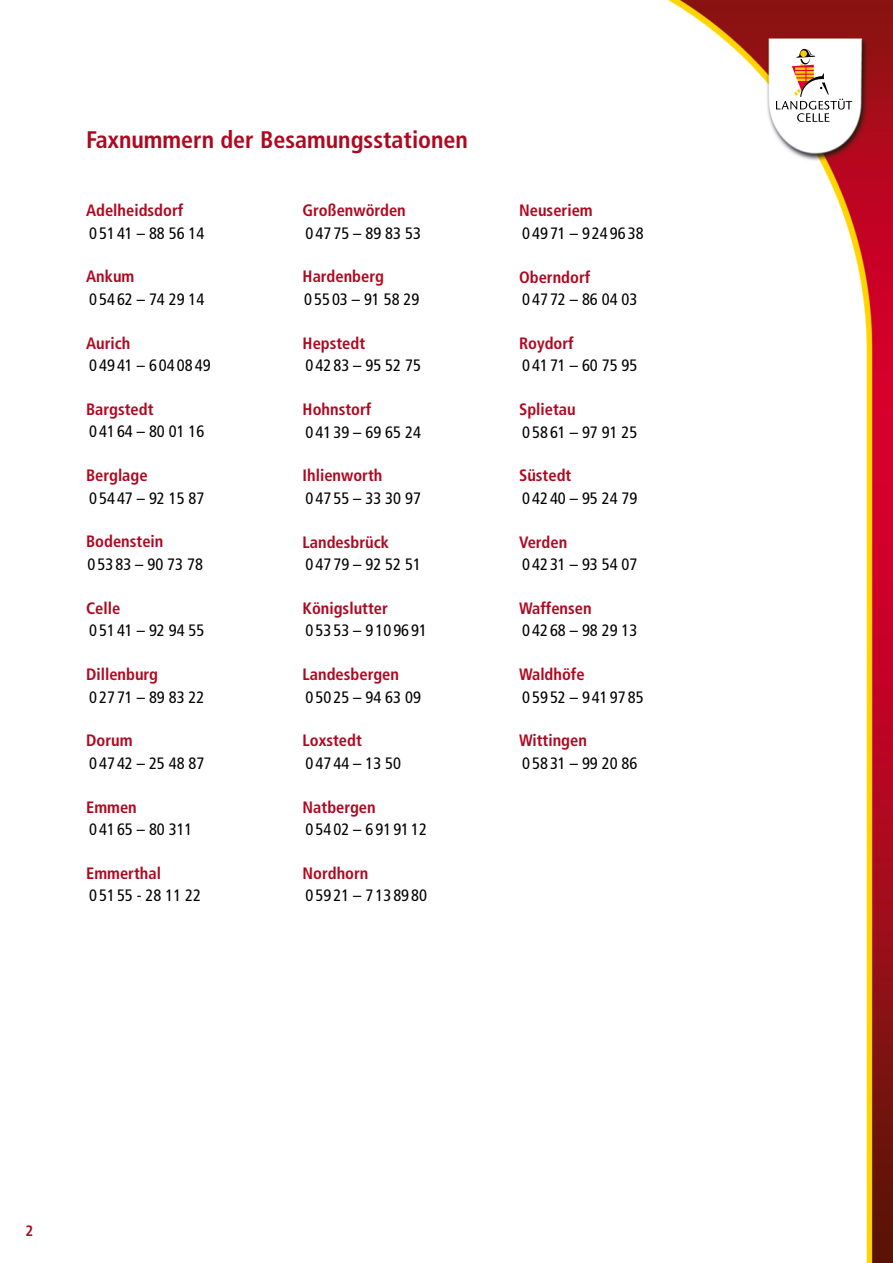
<style>
.page{position:relative;width:893px;height:1263px;background:#fff}
.page>*{position:absolute;margin:0;border:0;box-sizing:border-box;transform-origin:0 0}
.t1{font:700 condensed 24px "Frutiger";color:#af0820}
.t2{font:condensed 16.5px "Frutiger";color:#000}
.t3{font:700 condensed 16.5px "Frutiger";color:#af0820}
.t4{font:condensed 16.5px "Frutiger";letter-spacing:.06em;color:#000}
.t5{font:700 condensed 15px "Frutiger";color:#af0820}
</style>
<div class="page">
<img style="left:668px;top:0;width:225px;height:1263px">
<svg style="left:776px;top:49px;width:76px;height:73px"></svg>
<div style="left:800px;top:50px;width:7px;height:7px;background:#fc0;border-radius:50%"></div>
<h1 class="t1" style="left:86px;top:125px;width:383px">Faxnummern der Besamungsstationen</h1>
<p class="t3" style="left:86px;top:201px;width:99px">Adelheidsdorf</p>
<p class="t2" style="left:89px;top:223px;width:117px">0 51 41 – 88 56 14</p>
<p class="t3" style="left:86px;top:267px;width:50px">Ankum</p>
<p class="t2" style="left:89px;top:290px;width:117px">0 54 62 – 74 29 14</p>
<p class="t3" style="left:86px;top:333px;width:46px">Aurich</p>
<p class="t4" style="left:89px;top:356px;width:123px">04941 – 6040849</p>
<p class="t3" style="left:86px;top:399px;width:69px">Bargstedt</p>
<p class="t2" style="left:89px;top:422px;width:117px">0 41 64 – 80 01 16</p>
<p class="t3" style="left:86px;top:466px;width:63px">Berglage</p>
<p class="t2" style="left:89px;top:488px;width:117px">0 54 47 – 92 15 87</p>
<p class="t3" style="left:86px;top:532px;width:79px">Bodenstein</p>
<p class="t2" style="left:88px;top:555px;width:117px">0 53 83 – 90 73 78</p>
<p class="t3" style="left:86px;top:598px;width:36px">Celle</p>
<p class="t2" style="left:89px;top:621px;width:117px">0 51 41 – 92 94 55</p>
<p class="t3" style="left:86px;top:664px;width:74px">Dillenburg</p>
<p class="t2" style="left:89px;top:687px;width:117px">0 27 71 – 89 83 22</p>
<p class="t3" style="left:86px;top:731px;width:48px">Dorum</p>
<p class="t2" style="left:89px;top:753px;width:117px">0 47 42 – 25 48 87</p>
<p class="t3" style="left:86px;top:797px;width:52px">Emmen</p>
<p class="t2" style="left:89px;top:820px;width:105px">0 41 65 – 80 311</p>
<p class="t3" style="left:86px;top:863px;width:76px">Emmerthal</p>
<p class="t2" style="left:89px;top:886px;width:113px">0 51 55 - 28 11 22</p>
<p class="t3" style="left:303px;top:201px;width:105px">Großenwörden</p>
<p class="t2" style="left:306px;top:223px;width:117px">0 47 75 – 89 83 53</p>
<p class="t3" style="left:303px;top:267px;width:83px">Hardenberg</p>
<p class="t2" style="left:304px;top:290px;width:117px">0 55 03 – 91 58 29</p>
<p class="t3" style="left:303px;top:333px;width:64px">Hepstedt</p>
<p class="t2" style="left:306px;top:356px;width:117px">0 42 83 – 95 52 75</p>
<p class="t3" style="left:303px;top:399px;width:70px">Hohnstorf</p>
<p class="t2" style="left:306px;top:422px;width:117px">0 41 39 – 69 65 24</p>
<p class="t3" style="left:303px;top:466px;width:81px">Ihlienworth</p>
<p class="t2" style="left:306px;top:488px;width:117px">0 47 55 – 33 30 97</p>
<p class="t3" style="left:303px;top:532px;width:88px">Landesbrück</p>
<p class="t2" style="left:306px;top:555px;width:117px">0 47 79 – 92 52 51</p>
<p class="t3" style="left:303px;top:598px;width:87px">Königslutter</p>
<p class="t4" style="left:306px;top:621px;width:123px">05353 – 9109691</p>
<p class="t3" style="left:303px;top:664px;width:98px">Landesbergen</p>
<p class="t2" style="left:306px;top:687px;width:117px">0 50 25 – 94 63 09</p>
<p class="t3" style="left:303px;top:731px;width:61px">Loxstedt</p>
<p class="t2" style="left:306px;top:753px;width:97px">0 47 44 – 13 50</p>
<p class="t3" style="left:303px;top:797px;width:75px">Natbergen</p>
<p class="t4" style="left:306px;top:820px;width:123px">05402 – 6919112</p>
<p class="t3" style="left:303px;top:863px;width:67px">Nordhorn</p>
<p class="t4" style="left:306px;top:886px;width:123px">05921 – 7138980</p>
<p class="t3" style="left:519px;top:201px;width:75px">Neuseriem</p>
<p class="t4" style="left:522px;top:223px;width:123px">04971 – 9249638</p>
<p class="t3" style="left:519px;top:267px;width:73px">Oberndorf</p>
<p class="t2" style="left:522px;top:290px;width:117px">0 47 72 – 86 04 03</p>
<p class="t3" style="left:519px;top:333px;width:56px">Roydorf</p>
<p class="t2" style="left:522px;top:356px;width:117px">0 41 71 – 60 75 95</p>
<p class="t3" style="left:519px;top:399px;width:58px">Splietau</p>
<p class="t2" style="left:522px;top:422px;width:117px">0 58 61 – 97 91 25</p>
<p class="t3" style="left:519px;top:466px;width:54px">Süstedt</p>
<p class="t2" style="left:522px;top:488px;width:117px">0 42 40 – 95 24 79</p>
<p class="t3" style="left:519px;top:532px;width:50px">Verden</p>
<p class="t2" style="left:522px;top:555px;width:117px">0 42 31 – 93 54 07</p>
<p class="t3" style="left:519px;top:598px;width:74px">Waffensen</p>
<p class="t2" style="left:522px;top:621px;width:117px">0 42 68 – 98 29 13</p>
<p class="t3" style="left:519px;top:665px;width:67px">Waldhöfe</p>
<p class="t4" style="left:522px;top:687px;width:123px">05952 – 9419785</p>
<p class="t3" style="left:519px;top:731px;width:69px">Wittingen</p>
<p class="t2" style="left:522px;top:753px;width:117px">0 58 31 – 99 20 86</p>
<p class="t5" style="left:26px;top:1222px;width:9px">2</p>
</div>
